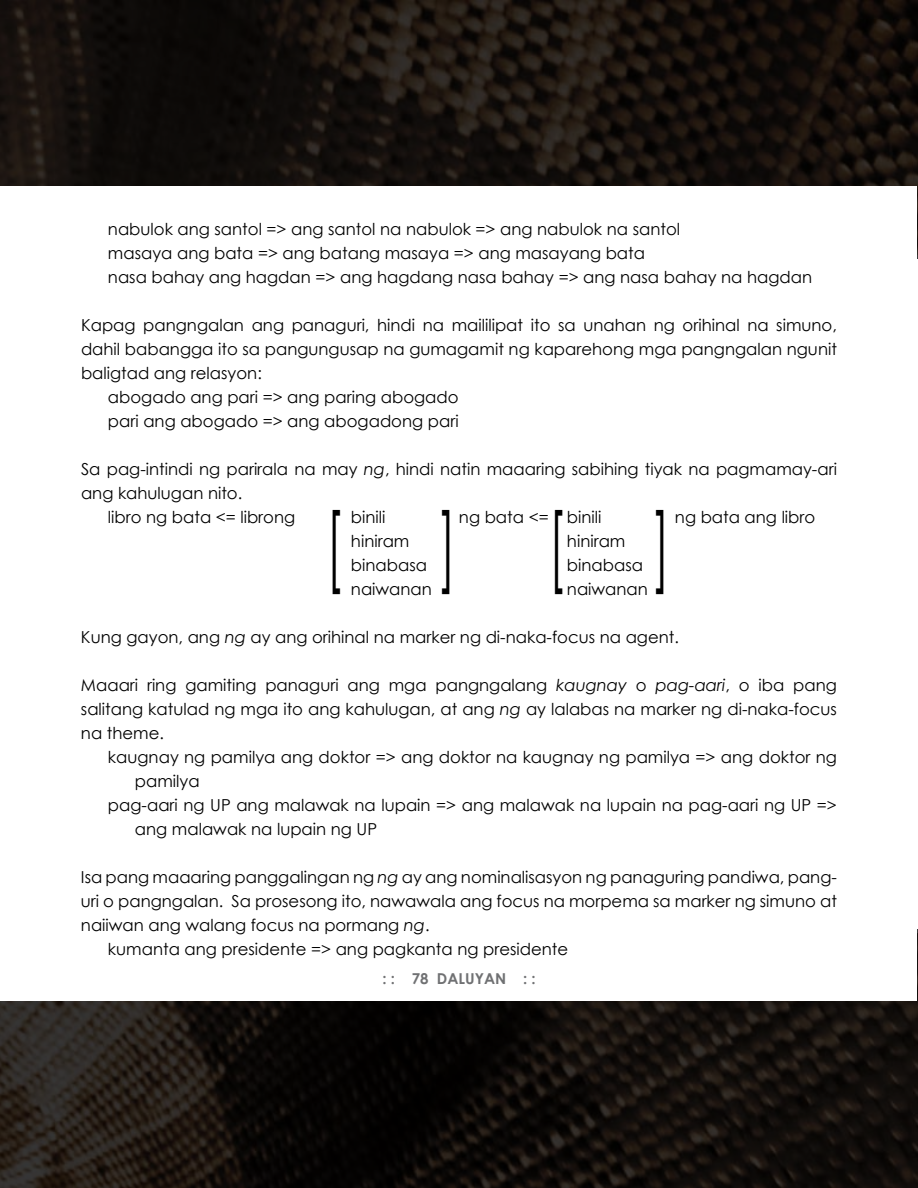
<style>
.page{position:relative;width:918px;height:1188px;background:#fff}
.page>*{position:absolute;margin:0;border:0;box-sizing:border-box;transform-origin:0 0}
.t1{font:91.35px "Century Gothic";color:#000;scale:.49 1}
.t2{font:16.5px/24px "Century Gothic";color:#000}
.t3{font:700 15px "Century Gothic";color:#707173}
.s1{font-style:italic}
</style>
<div class="page">
<svg style="left:0;top:929px;width:918px;height:259px"></svg>
<svg style="left:0;top:0;width:918px;height:259px;fill:#140e0b"></svg>
<div style="left:1px;top:187px;width:916px;height:814px;background:#fff"></div>
<p class="t2" style="left:108px;top:217px;width:706px">nabulok ang santol =&gt; ang santol na nabulok =&gt; ang nabulok na santol<br>masaya ang bata =&gt; ang batang masaya =&gt; ang masayang bata<br>nasa bahay ang hagdan =&gt; ang hagdang nasa bahay =&gt; ang nasa bahay na hagdan</p>
<p class="t2" style="left:81px;top:313px;width:757px">Kapag pangngalan ang panaguri, hindi na maililipat ito sa unahan ng orihinal na simuno,</p>
<p class="t2" style="left:81px;top:337px;width:757px">dahil babangga ito sa pangungusap na gumagamit ng kaparehong mga pangngalan ngunit</p>
<p class="t2" style="left:81px;top:361px;width:182px">baligtad ang relasyon:</p>
<p class="t2" style="left:108px;top:385px;width:352px">abogado ang pari =&gt; ang paring abogado</p>
<p class="t2" style="left:108px;top:409px;width:352px">pari ang abogado =&gt; ang abogadong pari</p>
<p class="t2" style="left:81px;top:457px;width:757px">Sa pag-intindi ng parirala na may <span class="s1">ng</span>, hindi natin maaaring sabihing tiyak na pagmamay-ari</p>
<p class="t2" style="left:81px;top:481px;width:163px">ang kahulugan nito.</p>
<p class="t2" style="left:108px;top:505px;width:189px">libro ng bata &lt;= librong</p>
<p class="t2" style="left:351px;top:505px;width:36px">binili</p>
<p class="t2" style="left:459px;top:505px;width:144px">ng bata &lt;= binili</p>
<p class="t2" style="left:675px;top:505px;width:142px">ng bata ang libro</p>
<p class="t2" style="left:351px;top:529px;width:60px">hiniram</p>
<p class="t2" style="left:567px;top:529px;width:60px">hiniram</p>
<p class="t2" style="left:351px;top:553px;width:78px">binabasa</p>
<p class="t2" style="left:567px;top:553px;width:78px">binabasa</p>
<p class="t2" style="left:351px;top:577px;width:83px">naiwanan</p>
<p class="t2" style="left:567px;top:577px;width:83px">naiwanan</p>
<p class="t2" style="left:81px;top:625px;width:600px">Kung gayon, ang <span class="s1">ng</span> ay ang orihinal na marker ng di-naka-focus na agent.</p>
<p class="t2" style="left:81px;top:673px;width:757px;text-align:justify">Maaari ring gamiting panaguri ang mga pangngalang <span class="s1">kaugnay</span> o <span class="s1">pag-aari</span>, o iba pang salitang katulad ng mga ito ang kahulugan, at ang <span class="s1">ng</span> ay lalabas na marker ng di-naka-focus na theme.</p>
<p class="t2" style="left:108px;top:745px;width:731px">kaugnay ng pamilya ang doktor =&gt; ang doktor na kaugnay ng pamilya =&gt; ang doktor ng</p>
<p class="t2" style="left:135px;top:769px;width:66px">pamilya</p>
<p class="t2" style="left:108px;top:793px;width:730px">pag-aari ng UP ang malawak na lupain =&gt; ang malawak na lupain na pag-aari ng UP =&gt;</p>
<p class="t2" style="left:135px;top:817px;width:244px">ang malawak na lupain ng UP</p>
<p class="t2" style="left:81px;top:865px;width:758px">Isa pang maaaring panggalingan ng <span class="s1">ng</span> ay ang nominalisasyon ng panaguring pandiwa, pang-</p>
<p class="t2" style="left:81px;top:889px;width:757px">uri o pangngalan. Sa prosesong ito, nawawala ang focus na morpema sa marker ng simuno at</p>
<p class="t2" style="left:81px;top:913px;width:350px">naiiwan ang walang focus na pormang <span class="s1">ng</span>.</p>
<p class="t2" style="left:108px;top:937px;width:462px">kumanta ang presidente =&gt; ang pagkanta ng presidente</p>
<h1 class="t1" style="left:326px;top:480px;width:702px">[ ][]</h1>
<p class="t3" style="left:382px;top:968px;width:155px">: : 78 DALUYAN : :</p>
</div>
